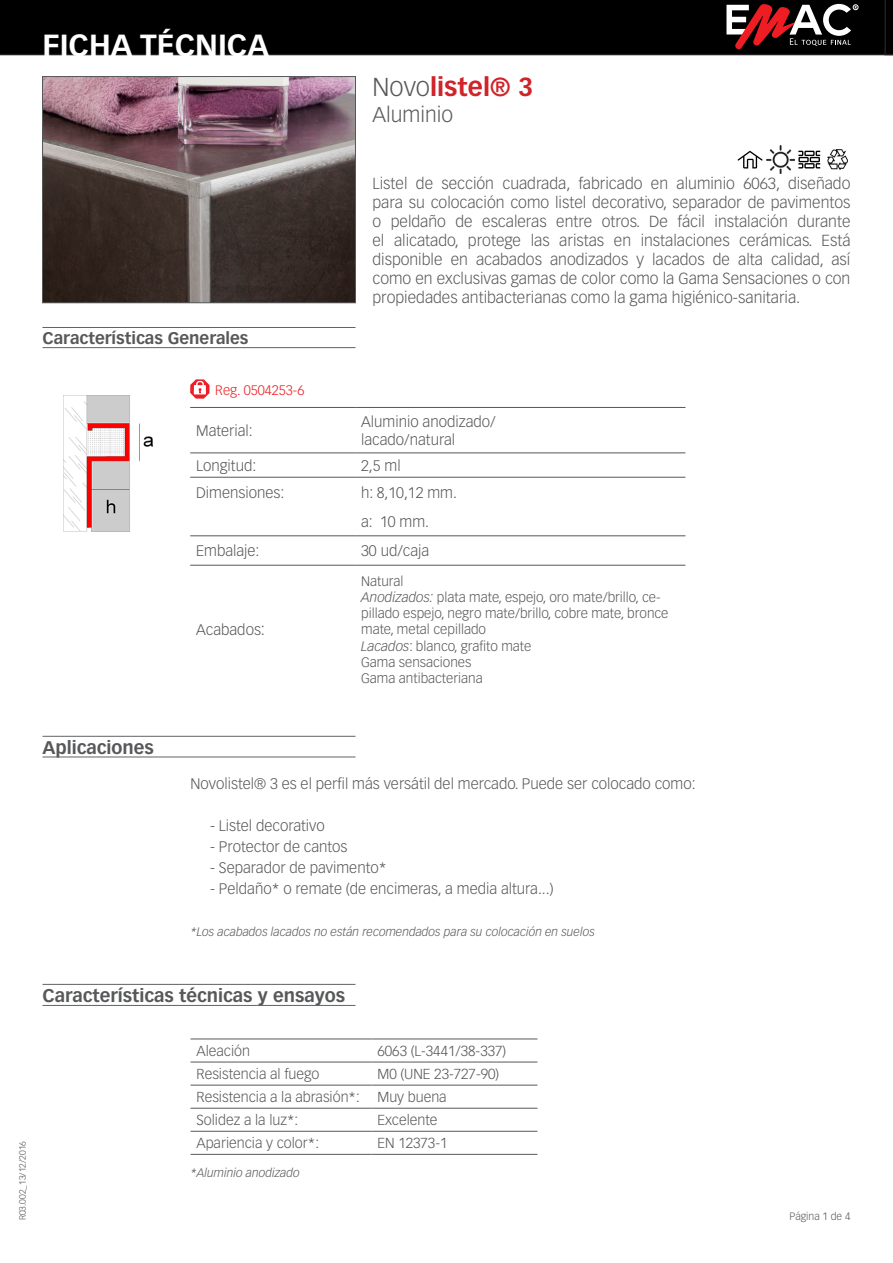
<style>
.page{position:relative;width:893px;height:1263px;background:#fff}
.page>*{position:absolute;margin:0;border:0;box-sizing:border-box;transform-origin:0 0}
.t1{font:700 30px "Vectora LT Std";color:#fff}
.t2{font:700 25.5px "Vectora LT Std";color:#d1232a}
.t3{font:300 21px "Vectora LT Std";color:#57585a}
.t4{font:700 18px "Vectora LT Std";color:#57585a}
.t5{font:700 16.5px "Vectora LT Std";color:#57585a}
.t6{font:300 15.75px/18.9px "Vectora LT Std";color:#57585a;text-align:justify}
.Párrafo_14{font:300 15px "Vectora LT Std";color:#57585a}
.t7{font:300 14.25px "Vectora LT Std";color:#57585a}
.t8{font:300 13.5px/16.2px "Vectora LT Std";color:#57585a}
.Párrafo_14-2{font:300 13.5px "Vectora LT Std";color:#ee1d23}
.Párrafo_14-3{font:italic 300 12px "Vectora LT Std";color:#57585a}
.t9{font:300 10.5px "Vectora LT Std";color:#57585a}
.t10{font:300 9px "Vectora LT Std";color:#57585a}
.s1{font-weight:300;color:#57585a}
.s2{font-size:15.75px}
.s3{font-style:italic}
</style>
<div class="page">
<div style="left:0;top:0;width:884px;height:55px;background:#000"></div>
<svg style="left:884px;top:0;width:9px;height:55px"></svg>
<svg style="left:726px;top:4px;width:132px;height:45px"></svg>
<svg style="left:737px;top:151px;width:26px;height:17px"></svg>
<svg style="left:798px;top:151px;width:22px;height:17px"></svg>
<img style="left:828px;top:150px;width:19px;height:20px">
<hr style="left:43px;top:736px;width:312px;height:1px;background:#636366">
<hr style="left:43px;top:757px;width:312px;height:1px;background:#636366">
<hr style="left:43px;top:984px;width:312px;height:1px;background:#636366">
<hr style="left:43px;top:1005px;width:312px;height:1px;background:#636366">
<hr style="left:43px;top:327px;width:312px;height:1px;background:#636366">
<hr style="left:43px;top:347px;width:312px;height:1px;background:#636366">
<hr style="left:190px;top:1039px;width:181px;height:1px;background:#57585a">
<hr style="left:371px;top:1039px;width:166px;height:1px;background:#57585a">
<hr style="left:190px;top:1062px;width:181px;height:1px;background:#57585a">
<hr style="left:371px;top:1062px;width:166px;height:1px;background:#57585a">
<hr style="left:190px;top:1085px;width:181px;height:1px;background:#57585a">
<hr style="left:371px;top:1085px;width:166px;height:1px;background:#57585a">
<hr style="left:190px;top:1108px;width:181px;height:1px;background:#57585a">
<hr style="left:371px;top:1108px;width:166px;height:1px;background:#57585a">
<hr style="left:190px;top:1131px;width:181px;height:1px;background:#57585a">
<hr style="left:371px;top:1131px;width:166px;height:1px;background:#57585a">
<hr style="left:190px;top:1154px;width:181px;height:1px;background:#57585a">
<hr style="left:371px;top:1154px;width:166px;height:1px;background:#57585a">
<img style="left:767px;top:146px;width:27px;height:27px">
<img style="left:44px;top:78px;width:310px;height:223px">
<div style="left:42px;top:76px;width:314px;height:227px;border:1px solid #57585a"></div>
<img style="left:64px;top:395px;width:90px;height:136px">
<hr style="left:190px;top:453px;width:165px;height:1px;background:#57585a">
<hr style="left:190px;top:565px;width:165px;height:1px;background:#57585a">
<hr style="left:355px;top:453px;width:330px;height:1px;background:#57585a">
<hr style="left:355px;top:477px;width:330px;height:1px;background:#57585a">
<hr style="left:355px;top:535px;width:330px;height:1px;background:#57585a">
<hr style="left:190px;top:477px;width:165px;height:1px;background:#57585a">
<hr style="left:190px;top:535px;width:165px;height:1px;background:#57585a">
<hr style="left:355px;top:565px;width:330px;height:1px;background:#57585a">
<hr style="left:355px;top:407px;width:330px;height:1px;background:#57585a">
<hr style="left:190px;top:407px;width:165px;height:1px;background:#57585a">
<svg style="left:190px;top:379px;width:20px;height:20px"></svg>
<h1 class="t1" style="left:43px;top:27px;width:228px">FICHA TÉCNICA</h1>
<p class="t5" style="left:43px;top:328px;width:207px">Características Generales</p>
<p class="Párrafo_14-2" style="left:215px;top:382px;width:91px">Reg. 0504253-6</p>
<p class="Párrafo_14" style="left:196px;top:422px;width:58px">Material:</p>
<p class="t2" style="left:372px;top:72px;width:162px"><span class="s1">Novo</span>listel® 3</p>
<p class="t3" style="left:372px;top:102px;width:82px">Aluminio</p>
<p class="t6" style="left:372px;top:175px;width:479px">Listel de sección cuadrada, fabricado en aluminio 6063, diseñado para su colocación como listel decorativo, separador de pavimentos o peldaño de escaleras entre otros. De fácil instalación durante el alicatado, protege las aristas en instalaciones cerámicas. Está disponible en acabados anodizados y lacados de alta calidad, así como en exclusivas gamas de color como la Gama Sensaciones o con propiedades antibacterianas como la gama higiénico-sanitaria.</p>
<p class="Párrafo_14" style="left:361px;top:413px;width:136px">Aluminio anodizado/</p>
<p class="Párrafo_14" style="left:361px;top:431px;width:95px">lacado/natural</p>
<p class="Párrafo_14" style="left:196px;top:457px;width:62px">Longitud:</p>
<p class="Párrafo_14" style="left:361px;top:457px;width:41px">2,5 ml</p>
<p class="Párrafo_14" style="left:196px;top:484px;width:90px">Dimensiones:</p>
<p class="Párrafo_14" style="left:361px;top:484px;width:97px">h: 8,10,12 mm.</p>
<p class="Párrafo_14" style="left:361px;top:513px;width:69px">a: 10 mm.</p>
<p class="Párrafo_14" style="left:196px;top:542px;width:65px">Embalaje:</p>
<p class="Párrafo_14" style="left:361px;top:542px;width:70px">30 ud/caja</p>
<p class="Párrafo_14" style="left:196px;top:621px;width:70px">Acabados<span class="s2">:</span></p>
<p class="t8" style="left:361px;top:573px;width:44px">Natural</p>
<p class="t8" style="left:361px;top:589px;width:309px"><span class="s3">Anodizados:</span> plata mate, espejo, oro mate/brillo, ce&shy;pillado espejo, negro mate/brillo, cobre mate, bronce mate, metal cepillado</p>
<p class="t8" style="left:361px;top:638px;width:172px"><span class="s3">Lacados</span>: blanco, grafito mate</p>
<p class="t8" style="left:361px;top:654px;width:112px">Gama sensaciones</p>
<p class="t8" style="left:361px;top:670px;width:123px">Gama antibacteriana</p>
<p class="t4" style="left:43px;top:736px;width:113px">Aplicaciones</p>
<p class="Párrafo_14" style="left:190px;top:775px;width:507px">Novolistel® 3 es el perfil más versátil del mercado. Puede ser colocado como:</p>
<p class="Párrafo_14" style="left:210px;top:817px;width:116px">- Listel decorativo</p>
<p class="Párrafo_14" style="left:210px;top:838px;width:139px">- Protector de cantos</p>
<p class="Párrafo_14" style="left:210px;top:859px;width:178px">- Separador de pavimento*</p>
<p class="Párrafo_14" style="left:210px;top:880px;width:345px">- Peldaño* o remate (de encimeras, a media altura...)</p>
<p class="Párrafo_14-3" style="left:190px;top:924px;width:406px">*Los acabados lacados no están recomendados para su colocación en suelos</p>
<p class="t10" style="left:17px;top:1220px;width:81px;rotate:-90deg">R03.002_13/12/2016</p>
<p class="t4" style="left:43px;top:984px;width:304px">Características técnicas y ensayos</p>
<p class="t7" style="left:196px;top:1043px;width:55px">Aleación</p>
<p class="t7" style="left:377px;top:1043px;width:130px">6063 (L-3441/38-337)</p>
<p class="t7" style="left:196px;top:1066px;width:125px">Resistencia al fuego</p>
<p class="t7" style="left:377px;top:1066px;width:123px">M0 (UNE 23-727-90)</p>
<p class="t7" style="left:196px;top:1089px;width:165px">Resistencia a la abrasión*:</p>
<p class="t7" style="left:377px;top:1089px;width:71px">Muy buena</p>
<p class="t7" style="left:196px;top:1112px;width:103px">Solidez a la luz*:</p>
<p class="t7" style="left:377px;top:1112px;width:62px">Excelente</p>
<p class="t7" style="left:196px;top:1135px;width:124px">Apariencia y color*:</p>
<p class="t7" style="left:377px;top:1135px;width:72px">EN 12373-1</p>
<p class="Párrafo_14-3" style="left:190px;top:1165px;width:111px">*Aluminio anodizado</p>
<p class="t9" style="left:790px;top:1211px;width:62px">Página 1 de 4</p>
</div>
